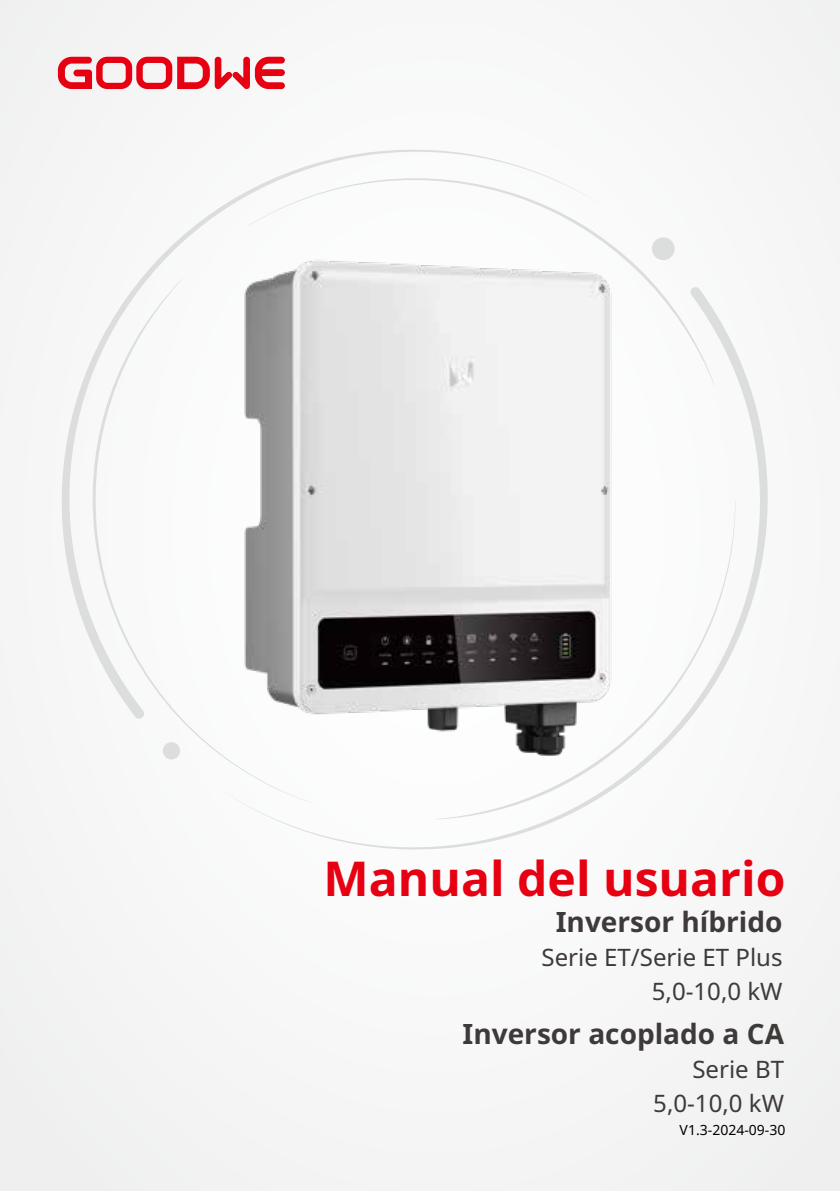
<style>
.page{position:relative;width:840px;height:1191px;background:#fff}
.page>*{position:absolute;margin:0;border:0;box-sizing:border-box;transform-origin:0 0}
.t1{font:700 48px "Noto Sans";color:#e60012}
.t2{font:700 28px "Noto Sans";color:#3e3a39}
.t3{font:24px/33.6px "Noto Sans";color:#3e3a39;text-align:right}
.t4{font:14px "Noto Sans";color:#000}
</style>
<div class="page">
<div style="left:1px;top:0;width:837px;height:1190px;background:#f6f6f6"></div>
<svg style="left:62px;top:150px;width:481px;height:496px"></svg>
<svg style="left:252px;top:311px;width:516px;height:538px"></svg>
<svg style="left:93px;top:278px;width:218px;height:525px"></svg>
<svg style="left:435px;top:499px;width:300px;height:320px"></svg>
<svg style="left:246px;top:175px;width:468px;height:210px"></svg>
<svg style="left:58px;top:57px;width:227px;height:32px"></svg>
<img style="left:163px;top:241px;width:531px;height:532px">
<h1 class="t1" style="left:323px;top:845px;width:463px">Manual del usuario</h1>
<p class="t2" style="left:555px;top:902px;width:228px">Inversor híbrido</p>
<p class="t3" style="left:541px;top:941px;width:242px">Serie ET/Serie ET Plus<br>5,0-10,0 kW</p>
<p class="t2" style="left:462px;top:1014px;width:323px">Inversor acoplado a CA</p>
<p class="t3" style="left:653px;top:1053px;width:132px">Serie BT<br>5,0-10,0 kW</p>
<p class="t4" style="left:679px;top:1120px;width:107px">V1.3-2024-09-30</p>
</div>
